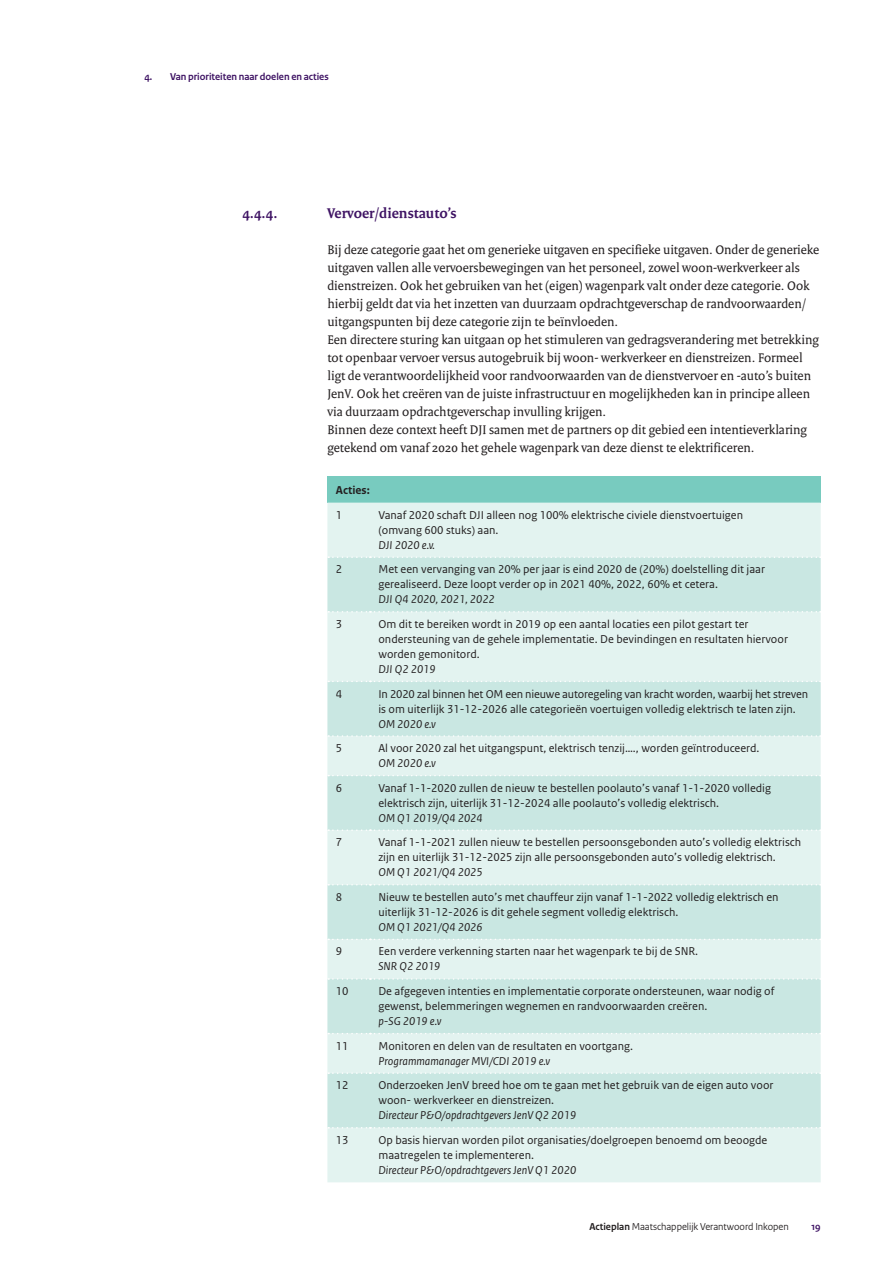
<style>
.page{position:relative;width:893px;height:1263px;background:#fff}
.page>*{position:absolute;margin:0;border:0;box-sizing:border-box;transform-origin:0 0}
._05_RO_Alineakop_Ser{font:700 15px "Rijksoverheid Serif";color:#3f1464}
._10_RO_Broodtekst_Se{font:13.5px/18px "Rijksoverheid Serif";color:#231f20}
._32_RO_Tabel_Broodte{font:12px/15px "Rijksoverheid Sans Text";color:#231f20}
._32_RO_Tabel_Broodte-2{font:italic 12px "Rijksoverheid Sans Text";color:#231f20}
._31_RO_Tabel_Kop{font:700 12px "Rijksoverheid Sans Text";color:#231f20}
.t1{font:10.5px "Rijksoverheid Sans Heading";color:#231f20}
.t2{font:700 10.5px "Rijksoverheid Sans Heading";color:#3f1464}
.s1{font-weight:700}
</style>
<div class="page">
<div style="left:327px;top:476px;width:494px;height:27px;background:#78cbbf"></div>
<div style="left:327px;top:503px;width:494px;height:679px;background:#e3f3f0"></div>
<svg style="left:327px;top:557px;width:494px;height:571px;background:#d4ece8"></svg>
<svg style="left:328px;top:556px;width:493px;height:2px"></svg>
<svg style="left:328px;top:611px;width:493px;height:1px"></svg>
<svg style="left:328px;top:681px;width:493px;height:1px"></svg>
<svg style="left:328px;top:735px;width:493px;height:2px"></svg>
<svg style="left:328px;top:775px;width:493px;height:1px"></svg>
<svg style="left:328px;top:829px;width:493px;height:2px"></svg>
<svg style="left:328px;top:884px;width:493px;height:1px"></svg>
<svg style="left:328px;top:939px;width:493px;height:1px"></svg>
<svg style="left:328px;top:978px;width:493px;height:2px"></svg>
<svg style="left:328px;top:1033px;width:493px;height:1px"></svg>
<svg style="left:328px;top:1072px;width:493px;height:2px"></svg>
<svg style="left:328px;top:1127px;width:493px;height:1px"></svg>
<p class="t2" style="left:145px;top:71px;width:186px">4. Van prioriteiten naar doelen en acties</p>
<p class="_05_RO_Alineakop_Ser" style="left:242px;top:204px;width:37px">4.4.4.</p>
<p class="_05_RO_Alineakop_Ser" style="left:327px;top:204px;width:131px">Vervoer/dienstauto’s</p>
<p class="_10_RO_Broodtekst_Se" style="left:327px;top:240px;width:493px">Bij deze categorie gaat het om generieke uitgaven en specifieke uitgaven. Onder de generieke uitgaven vallen alle vervoersbewegingen van het personeel, zowel woon-werkverkeer als dienstreizen. Ook het gebruiken van het (eigen) wagenpark valt onder deze categorie. Ook hierbij geldt dat via het inzetten van duurzaam opdrachtgeverschap de randvoorwaarden/ uitgangspunten bij deze categorie zijn te beïnvloeden.</p>
<p class="_10_RO_Broodtekst_Se" style="left:327px;top:330px;width:493px">Een directere sturing kan uitgaan op het stimuleren van gedragsverandering met betrekking tot openbaar vervoer versus autogebruik bij woon- werkverkeer en dienstreizen. Formeel ligt de verantwoordelijkheid voor randvoorwaarden van de dienstvervoer en -auto’s buiten JenV. Ook het creëren van de juiste infrastructuur en mogelijkheden kan in principe alleen via duurzaam opdrachtgeverschap invulling krijgen.</p>
<p class="_10_RO_Broodtekst_Se" style="left:327px;top:420px;width:481px">Binnen deze context heeft DJI samen met de partners op dit gebied een intentieverklaring getekend om vanaf 2020 het gehele wagenpark van deze dienst te elektrificeren.</p>
<p class="_31_RO_Tabel_Kop" style="left:336px;top:483px;width:35px">Acties:</p>
<p class="_32_RO_Tabel_Broodte" style="left:336px;top:507px;width:8px">1</p>
<p class="_32_RO_Tabel_Broodte" style="left:378px;top:507px;width:366px">Vanaf 2020 schaft DJI alleen nog 100% elektrische civiele dienstvoertuigen (omvang 600 stuks) aan.</p>
<p class="_32_RO_Tabel_Broodte-2" style="left:378px;top:538px;width:58px">DJI 2020 e.v.</p>
<p class="_32_RO_Tabel_Broodte" style="left:336px;top:562px;width:8px">2</p>
<p class="_32_RO_Tabel_Broodte" style="left:378px;top:562px;width:388px">Met een vervanging van 20% per jaar is eind 2020 de (20%) doelstelling dit jaar gerealiseerd. Deze loopt verder op in 2021 40%, 2022, 60% et cetera.</p>
<p class="_32_RO_Tabel_Broodte-2" style="left:378px;top:593px;width:118px">DJI Q4 2020, 2021, 2022</p>
<p class="_32_RO_Tabel_Broodte" style="left:336px;top:617px;width:8px">3</p>
<p class="_32_RO_Tabel_Broodte" style="left:378px;top:617px;width:411px">Om dit te bereiken wordt in 2019 op een aantal locaties een pilot gestart ter ondersteuning van de gehele implementatie. De bevindingen en resultaten hiervoor worden gemonitord.</p>
<p class="_32_RO_Tabel_Broodte-2" style="left:378px;top:662px;width:59px">DJI Q2 2019</p>
<p class="_32_RO_Tabel_Broodte" style="left:336px;top:686px;width:8px">4</p>
<p class="_32_RO_Tabel_Broodte" style="left:378px;top:686px;width:431px">In 2020 zal binnen het OM een nieuwe autoregeling van kracht worden, waarbij het streven is om uiterlijk 31-12-2026 alle categorieën voertuigen volledig elektrisch te laten zijn.</p>
<p class="_32_RO_Tabel_Broodte-2" style="left:378px;top:717px;width:59px">OM 2020 e.v</p>
<p class="_32_RO_Tabel_Broodte" style="left:336px;top:741px;width:8px">5</p>
<p class="_32_RO_Tabel_Broodte" style="left:378px;top:741px;width:383px">Al voor 2020 zal het uitgangspunt, elektrisch tenzij…., worden geïntroduceerd.</p>
<p class="_32_RO_Tabel_Broodte-2" style="left:378px;top:756px;width:59px">OM 2020 e.v</p>
<p class="_32_RO_Tabel_Broodte" style="left:336px;top:780px;width:8px">6</p>
<p class="_32_RO_Tabel_Broodte" style="left:378px;top:780px;width:394px">Vanaf 1-1-2020 zullen de nieuw te bestellen poolauto’s vanaf 1-1-2020 volledig elektrisch zijn, uiterlijk 31-12-2024 alle poolauto’s volledig elektrisch.</p>
<p class="_32_RO_Tabel_Broodte-2" style="left:378px;top:811px;width:106px">OM Q1 2019/Q4 2024</p>
<p class="_32_RO_Tabel_Broodte" style="left:336px;top:835px;width:8px">7</p>
<p class="_32_RO_Tabel_Broodte" style="left:378px;top:835px;width:424px">Vanaf 1-1-2021 zullen nieuw te bestellen persoonsgebonden auto’s volledig elektrisch zijn en uiterlijk 31-12-2025 zijn alle persoonsgebonden auto’s volledig elektrisch.</p>
<p class="_32_RO_Tabel_Broodte-2" style="left:378px;top:866px;width:106px">OM Q1 2021/Q4 2025</p>
<p class="_32_RO_Tabel_Broodte" style="left:336px;top:890px;width:8px">8</p>
<p class="_32_RO_Tabel_Broodte" style="left:378px;top:890px;width:402px">Nieuw te bestellen auto’s met chauffeur zijn vanaf 1-1-2022 volledig elektrisch en uiterlijk 31-12-2026 is dit gehele segment volledig elektrisch.</p>
<p class="_32_RO_Tabel_Broodte-2" style="left:378px;top:920px;width:106px">OM Q1 2021/Q4 2026</p>
<p class="_32_RO_Tabel_Broodte" style="left:336px;top:944px;width:8px">9</p>
<p class="_32_RO_Tabel_Broodte" style="left:378px;top:944px;width:321px">Een verdere verkenning starten naar het wagenpark te bij de SNR.</p>
<p class="_32_RO_Tabel_Broodte-2" style="left:378px;top:960px;width:64px">SNR Q2 2019</p>
<p class="_32_RO_Tabel_Broodte" style="left:336px;top:984px;width:14px">10</p>
<p class="_32_RO_Tabel_Broodte" style="left:378px;top:984px;width:398px">De afgegeven intenties en implementatie corporate ondersteunen, waar nodig of gewenst, belemmeringen wegnemen en randvoorwaarden creëren.</p>
<p class="_32_RO_Tabel_Broodte-2" style="left:378px;top:1014px;width:64px">p-SG 2019 e.v</p>
<p class="_32_RO_Tabel_Broodte" style="left:336px;top:1038px;width:14px">11</p>
<p class="_32_RO_Tabel_Broodte" style="left:378px;top:1038px;width:256px">Monitoren en delen van de resultaten en voortgang.</p>
<p class="_32_RO_Tabel_Broodte-2" style="left:378px;top:1054px;width:173px">Programmamanager MVI/CDI 2019 e.v</p>
<p class="_32_RO_Tabel_Broodte" style="left:336px;top:1078px;width:14px">12</p>
<p class="_32_RO_Tabel_Broodte" style="left:378px;top:1078px;width:396px">Onderzoeken JenV breed hoe om te gaan met het gebruik van de eigen auto voor woon- werkverkeer en dienstreizen.</p>
<p class="_32_RO_Tabel_Broodte-2" style="left:378px;top:1109px;width:199px">Directeur P&amp;O/opdrachtgevers JenV Q2 2019</p>
<p class="_32_RO_Tabel_Broodte" style="left:336px;top:1132px;width:14px">13</p>
<p class="_32_RO_Tabel_Broodte" style="left:378px;top:1132px;width:390px">Op basis hiervan worden pilot organisaties/doelgroepen benoemd om beoogde maatregelen te implementeren.</p>
<p class="_32_RO_Tabel_Broodte-2" style="left:378px;top:1163px;width:199px">Directeur P&amp;O/opdrachtgevers JenV Q1 2020</p>
<p class="t1" style="left:589px;top:1221px;width:201px"><span class="s1">Actieplan</span> Maatschappelijk Verantwoord Inkopen</p>
<p class="t2" style="left:811px;top:1221px;width:11px">19</p>
</div>
